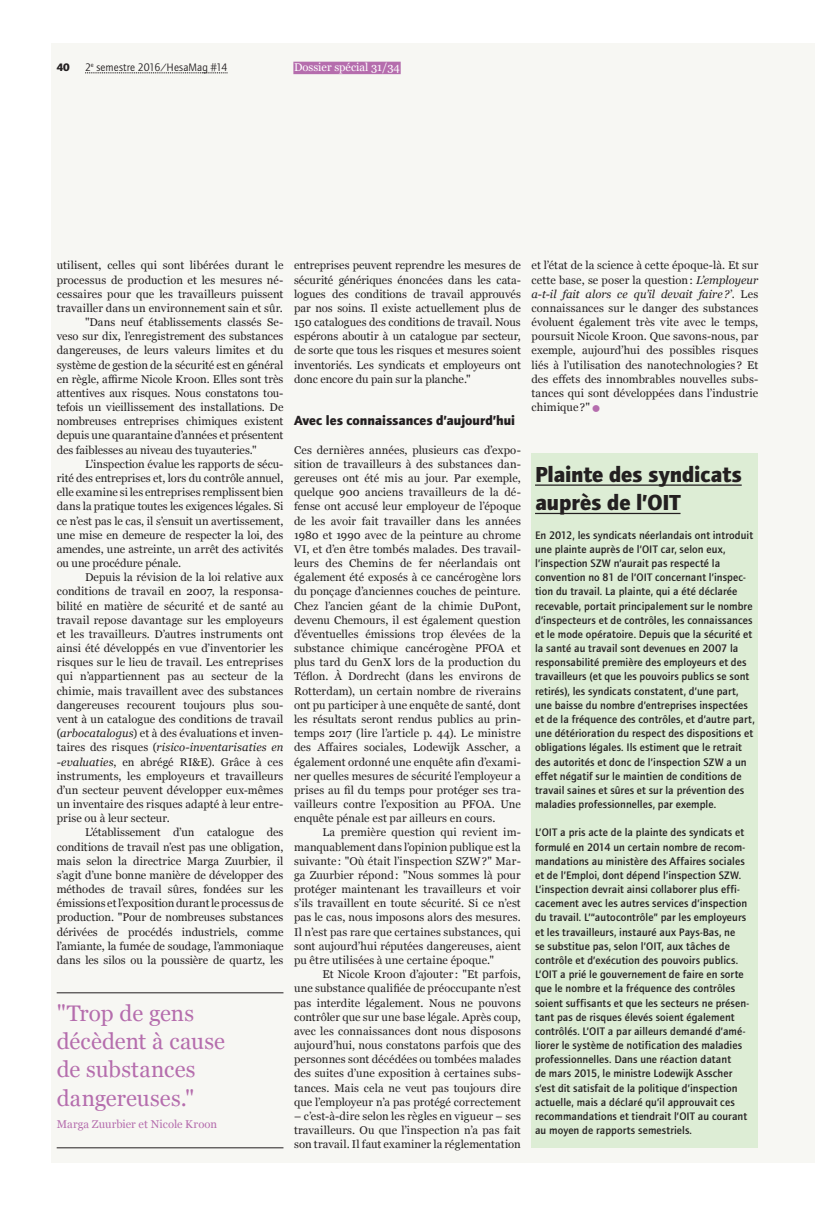
<style>
.page{position:relative;width:815px;height:1205px;background:#fff}
.page>*{position:absolute;margin:0;border:0;box-sizing:border-box;transform-origin:0 0}
.HM___Body_G_9__Just{font:25px "etui Foundry Journal bold";color:#b56dad}
.HM___Exergue{font:22.5px/28.4px "Georgia";letter-spacing:.005em;color:#b56dad}
.HM___Encadré_Titre{font:22.5px/28.4px "etui Foundry Journal bold";letter-spacing:-.005em;color:#231f20}
.HM___Titre_5_Bold{font:13.75px "etui Foundry Journal bold";color:#231f20}
.HM___Body_G_9__Just-2{font:11.25px/14.1px "Georgia";color:#231f20;text-align:justify}
.HM___Encadré_Body{font:11.25px/14.1px "etui Foundry Journal Medium";letter-spacing:.005em;color:#231f20}
.HM___Exergue-2{font:11.25px "Georgia";color:#b56dad}
.t1{font:11.25px "etui Foundry Journal book";letter-spacing:.01em;color:#231f20}
.HM___Rubrique{font:11.25px "Georgia";color:#fff}
.t2{font:11.25px "etui Foundry Journal bold";color:#231f20}
.s1{font-style:italic}
</style>
<div class="page">
<div style="left:51px;top:43px;width:764px;height:1119px;background:#f7f7f3"></div>
<svg style="left:85px;top:73px;width:143px;height:1px"></svg>
<hr style="left:57px;top:992px;width:226px;height:1px;background:#231f20">
<hr style="left:57px;top:1147px;width:226px;height:1px;background:#231f20">
<div style="left:531px;top:454px;width:227px;height:694px;background:#ddedd5"></div>
<hr style="left:535px;top:484px;width:207px;height:2px;background:#231f20">
<hr style="left:535px;top:513px;width:146px;height:1px;background:#231f20">
<div style="left:293px;top:62px;width:108px;height:12px;background:#b56dad"></div>
<p class="t2" style="left:57px;top:60px;width:15px">40</p>
<p class="t1" style="left:85px;top:61px;width:144px">2<sup>e</sup> semestre 2016/HesaMag #14</p>
<p class="HM___Rubrique" style="left:294px;top:59px;width:107px">Dossier spécial 31/34</p>
<p class="HM___Body_G_9__Just-2" style="left:57px;top:258px;width:228px">utilisent, celles qui sont libérées durant le processus de production et les mesures né&shy;cessaires pour que les travailleurs puissent travailler dans un environnement sain et sûr.</p>
<p class="HM___Body_G_9__Just-2" style="left:57px;top:315px;width:228px;text-indent:28px">"Dans neuf établissements classés Se&shy;veso sur dix, l’enregistrement des substances dangereuses, de leurs valeurs limites et du système de gestion de la sécurité est en général en règle, affirme Nicole Kroon. Elles sont très attentives aux risques. Nous constatons tou&shy;tefois un vieillissement des installations. De nombreuses entreprises chimiques existent depuis une quarantaine d’années et présentent des faiblesses au niveau des tuyauteries."</p>
<p class="HM___Body_G_9__Just-2" style="left:57px;top:456px;width:228px;text-indent:28px">L’inspection évalue les rapports de sécu&shy;rité des entreprises et, lors du contrôle annuel, elle examine si les entreprises remplissent bien dans la pratique toutes les exigences légales. Si ce n’est pas le cas, il s’ensuit un avertissement, une mise en demeure de respecter la loi, des amendes, une astreinte, un arrêt des activités ou une procédure pénale.</p>
<p class="HM___Body_G_9__Just-2" style="left:57px;top:570px;width:228px;text-indent:28px">Depuis la révision de la loi relative aux conditions de travail en 2007, la responsa&shy;bilité en matière de sécurité et de santé au travail repose davantage sur les employeurs et les travailleurs. D’autres instruments ont ainsi été développés en vue d’inventorier les risques sur le lieu de travail. Les entreprises qui n’appartiennent pas au secteur de la chimie, mais travaillent avec des substances dangereuses recourent toujours plus sou&shy;vent à un catalogue des conditions de travail (<span class="s1">arbocatalogus</span>) et à des évaluations et inven&shy;taires des risques (<span class="s1">risico-inventarisaties en -evaluaties</span>, en abrégé RI&amp;E). Grâce à ces instruments, les employeurs et travailleurs d’un secteur peuvent développer eux-mêmes un inventaire des risques adapté à leur entre&shy;prise ou à leur secteur.</p>
<p class="HM___Body_G_9__Just-2" style="left:57px;top:825px;width:228px;text-indent:28px">L’établissement d’un catalogue des conditions de travail n’est pas une obligation, mais selon la directrice Marga Zuurbier, il s’agit d’une bonne manière de développer des méthodes de travail sûres, fondées sur les émissions et l’exposition durant le processus de production. "Pour de nombreuses substances dérivées de procédés industriels, comme l’amiante, la fumée de soudage, l’ammoniaque dans les silos ou la poussière de quartz, les</p>
<p class="HM___Exergue" style="left:57px;top:998px;width:170px">"Trop de gens décèdent à cause de substances dangereuses."</p>
<p class="HM___Exergue-2" style="left:57px;top:1116px;width:162px">Marga Zuurbier et Nicole Kroon</p>
<p class="HM___Body_G_9__Just-2" style="left:294px;top:258px;width:228px">entreprises peuvent reprendre les mesures de sécurité génériques énoncées dans les cata&shy;logues des conditions de travail approuvés par nos soins. Il existe actuellement plus de 150 catalogues des conditions de travail. Nous espérons aboutir à un catalogue par secteur, de sorte que tous les risques et mesures soient inventoriés. Les syndicats et employeurs ont donc encore du pain sur la planche."</p>
<p class="HM___Titre_5_Bold" style="left:294px;top:413px;width:223px">Avec les connaissances d’aujourd’hui</p>
<p class="HM___Body_G_9__Just-2" style="left:294px;top:442px;width:228px">Ces dernières années, plusieurs cas d’expo&shy;sition de travailleurs à des substances dan&shy;gereuses ont été mis au jour. Par exemple, quelque 900 anciens travailleurs de la dé&shy;fense ont accusé leur employeur de l’époque de les avoir fait travailler dans les années 1980 et 1990 avec de la peinture au chrome VI, et d’en être tombés malades. Des travail&shy;leurs des Chemins de fer néerlandais ont également été exposés à ce cancérogène lors du ponçage d’anciennes couches de peinture.<br>Chez l’ancien géant de la chimie DuPont, devenu Chemours, il est également question d’éventuelles émissions trop élevées de la substance chimique cancérogène PFOA et plus tard du GenX lors de la production du Téflon. À Dordrecht (dans les environs de Rotterdam), un certain nombre de riverains ont pu participer à une enquête de santé, dont les résultats seront rendus publics au prin&shy;temps 2017 (lire l’article p. 44). Le ministre des Affaires sociales, Lodewijk Asscher, a également ordonné une enquête afin d’exami&shy;ner quelles mesures de sécurité l’employeur a prises au fil du temps pour protéger ses tra&shy;vailleurs contre l’exposition au PFOA. Une enquête pénale est par ailleurs en cours.</p>
<p class="HM___Body_G_9__Just-2" style="left:294px;top:825px;width:228px;text-indent:28px">La première question qui revient im&shy;manquablement dans l’opinion publique est la suivante : "Où était l’inspection SZW?" Mar&shy;ga Zuurbier répond: "Nous sommes là pour protéger maintenant les travailleurs et voir s’ils travaillent en toute sécurité. Si ce n’est pas le cas, nous imposons alors des mesures.<br>Il n’est pas rare que certaines substances, qui sont aujourd’hui réputées dangereuses, aient pu être utilisées à une certaine époque."</p>
<p class="HM___Body_G_9__Just-2" style="left:294px;top:967px;width:228px;text-indent:28px">Et Nicole Kroon d’ajouter : "Et parfois, une substance qualifiée de préoccupante n’est pas interdite légalement. Nous ne pouvons contrôler que sur une base légale. Après coup, avec les connaissances dont nous disposons aujourd’hui, nous constatons parfois que des personnes sont décédées ou tombées malades des suites d’une exposition à certaines subs&shy;tances. Mais cela ne veut pas toujours dire que l’employeur n’a pas protégé correctement</p>
<p class="HM___Body_G_9__Just-2" style="left:294px;top:1108px;width:228px">– c’est-à-dire selon les règles en vigueur – ses travailleurs. Ou que l’inspection n’a pas fait son travail. Il faut examiner la réglementation</p>
<p class="HM___Body_G_9__Just-2" style="left:531px;top:258px;width:228px">et l’état de la science à cette époque-là. Et sur cette base, se poser la question: <span class="s1">L’employeur a-t-il fait alors ce qu’il devait faire ?</span>’. Les connaissances sur le danger des substances évoluent également très vite avec le temps, poursuit Nicole Kroon. Que savons-nous, par exemple, aujourd’hui des possibles risques liés à l’utilisation des nanotechnologies ? Et des effets des innombrables nouvelles subs&shy;tances qui sont développées dans l’industrie chimique ?"</p>
<p class="HM___Body_G_9__Just" style="left:588px;top:394px;width:18px">•</p>
<p class="HM___Encadré_Titre" style="left:535px;top:460px;width:208px">Plainte des syndicats auprès de l’OIT</p>
<p class="HM___Encadré_Body" style="left:535px;top:528px;width:221px">En 2012, les syndicats néerlandais ont introduit une plainte auprès de l’OIT car, selon eux, l’inspection SZW n’aurait pas respecté la convention no 81 de l’OIT concernant l’inspec&shy;tion du travail. La plainte, qui a été déclarée recevable, portait principalement sur le nombre d’inspecteurs et de contrôles, les connaissances et le mode opératoire. Depuis que la sécurité et la santé au travail sont devenues en 2007 la responsabilité première des employeurs et des travailleurs (et que les pouvoirs publics se sont retirés), les syndicats constatent, d’une part, une baisse du nombre d’entreprises inspectées et de la fréquence des contrôles, et d’autre part, une détérioration du respect des dispositions et obligations légales. Ils estiment que le retrait des autorités et donc de l’inspection SZW a un effet négatif sur le maintien de conditions de travail saines et sûres et sur la prévention des maladies professionnelles, par exemple.</p>
<p class="HM___Encadré_Body" style="left:535px;top:826px;width:215px">L’OIT a pris acte de la plainte des syndicats et formulé en 2014 un certain nombre de recom&shy;mandations au ministère des Affaires sociales et de l’Emploi, dont dépend l’inspection SZW.<br>L’inspection devrait ainsi collaborer plus effi&shy;cacement avec les autres services d’inspection du travail. L’“autocontrôle” par les employeurs et les travailleurs, instauré aux Pays-Bas, ne<br>se substitue pas, selon l’OIT, aux tâches de contrôle et d’exécution des pouvoirs publics.<br>L’OIT a prié le gouvernement de faire en sorte que le nombre et la fréquence des contrôles soient suffisants et que les secteurs ne présen&shy;tant pas de risques élevés soient également contrôlés. L’OIT a par ailleurs demandé d’amé&shy;liorer le système de notification des maladies professionnelles. Dans une réaction datant<br>de mars 2015, le ministre Lodewijk Asscher s’est dit satisfait de la politique d’inspection actuelle, mais a déclaré qu’il approuvait ces recommandations et tiendrait l’OIT au courant au moyen de rapports semestriels.</p>
</div>
